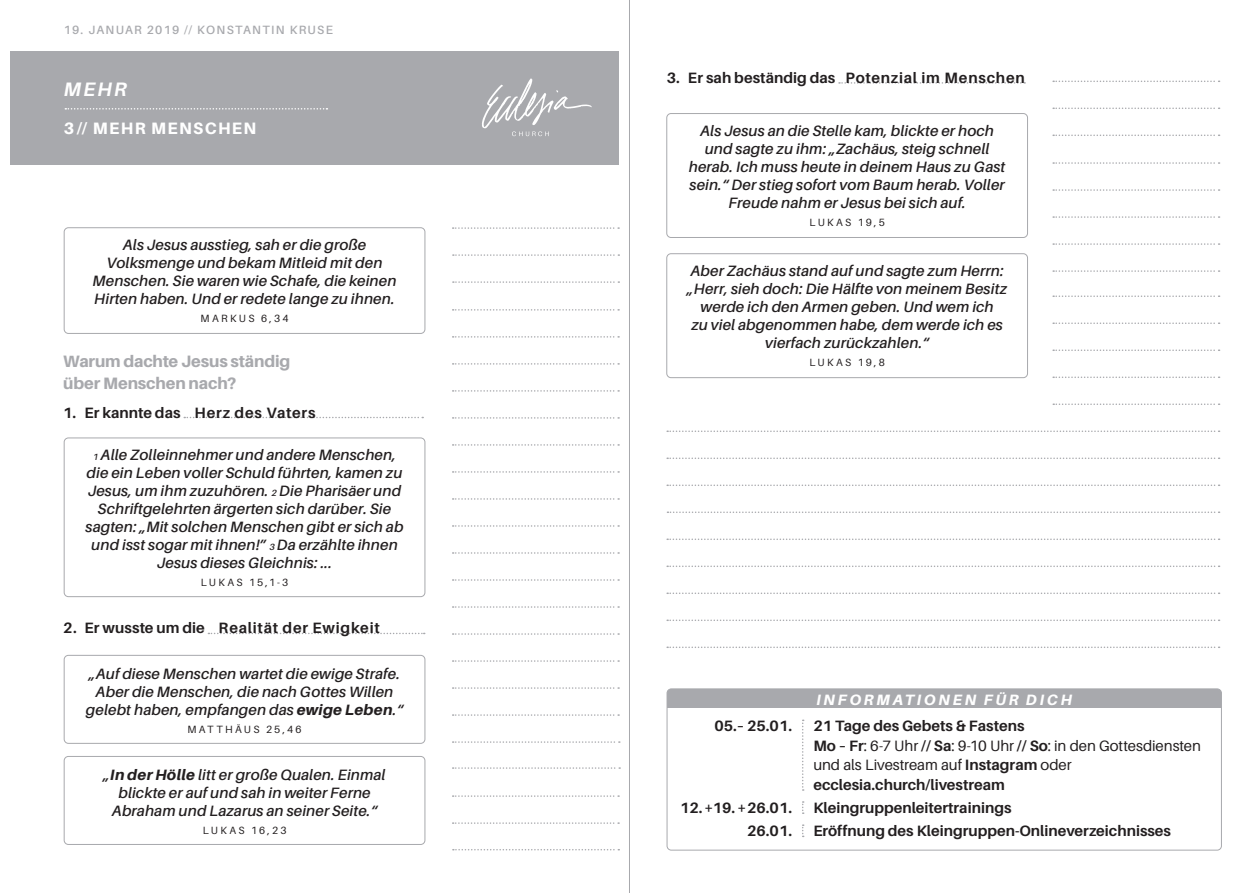
<style>
.page{position:relative;width:1259px;height:893px;background:#fff}
.page>*{position:absolute;margin:0;border:0;box-sizing:border-box;transform-origin:0 0}
.t1{font:italic 700 19.5px "Aileron";color:#fff}
.t2{font:800 16.5px/22.5px "Aileron";letter-spacing:-.01em;color:#a8a9ad}
.t3{font:800 16.5px "Aileron";letter-spacing:.08em;color:#fff}
.t4{font:italic 600 15px/18px "Aileron";letter-spacing:.01em;color:#231f20;text-align:center}
.t5{font:700 15px/19.5px "Aileron";color:#231f20}
.t6{font:700 15px "Aileron";letter-spacing:.045em;color:#231f20}
.t7{font:700 15px "Aileron";letter-spacing:.03em;color:#231f20}
.t8{font:italic 800 15px "Aileron";letter-spacing:.18em;color:#fff}
.t9{font:600 12px "Aileron";letter-spacing:.11em;color:#a8a9ad}
.t10{font:10.5px "Aileron";letter-spacing:.22em;color:#231f20}
.s1{font-size:9px}
.s2{font-weight:800}
.s3{font-weight:400}
</style>
<div class="page">
<svg style="left:802px;top:720px;width:1px;height:71px"></svg>
<div style="left:667px;top:689px;width:554px;height:19px;background:#a8a9ad"></div>
<div style="left:666px;top:689px;width:555px;height:161px;border:1px solid #a8a9ad;border-radius:4px"></div>
<div style="left:11px;top:51px;width:608px;height:113px;background:#a8a9ad"></div>
<svg style="left:482px;top:78px;width:110px;height:58px"></svg>
<hr style="left:629px;top:0;width:1px;height:893px;background:#a8a9ad">
<svg style="left:1053px;top:189px;width:166px;height:2px"></svg>
<svg style="left:1053px;top:295px;width:166px;height:2px"></svg>
<svg style="left:1053px;top:162px;width:166px;height:2px"></svg>
<svg style="left:1053px;top:243px;width:166px;height:2px"></svg>
<svg style="left:1053px;top:349px;width:166px;height:2px"></svg>
<svg style="left:667px;top:430px;width:552px;height:2px"></svg>
<svg style="left:667px;top:538px;width:552px;height:2px"></svg>
<svg style="left:667px;top:592px;width:552px;height:2px"></svg>
<svg style="left:1053px;top:216px;width:166px;height:2px"></svg>
<svg style="left:1053px;top:322px;width:166px;height:2px"></svg>
<svg style="left:1053px;top:403px;width:166px;height:2px"></svg>
<svg style="left:667px;top:511px;width:552px;height:2px"></svg>
<svg style="left:1053px;top:270px;width:166px;height:2px"></svg>
<svg style="left:1053px;top:377px;width:166px;height:1px"></svg>
<svg style="left:667px;top:485px;width:552px;height:1px"></svg>
<svg style="left:667px;top:458px;width:552px;height:1px"></svg>
<svg style="left:667px;top:566px;width:552px;height:1px"></svg>
<svg style="left:667px;top:620px;width:552px;height:1px"></svg>
<svg style="left:667px;top:647px;width:552px;height:1px"></svg>
<svg style="left:1053px;top:135px;width:166px;height:1px"></svg>
<svg style="left:1053px;top:108px;width:166px;height:1px"></svg>
<svg style="left:1053px;top:81px;width:166px;height:1px"></svg>
<svg style="left:453px;top:471px;width:166px;height:2px"></svg>
<svg style="left:453px;top:336px;width:166px;height:2px"></svg>
<svg style="left:453px;top:309px;width:166px;height:2px"></svg>
<svg style="left:453px;top:525px;width:166px;height:2px"></svg>
<svg style="left:453px;top:390px;width:166px;height:2px"></svg>
<svg style="left:453px;top:579px;width:166px;height:2px"></svg>
<svg style="left:453px;top:444px;width:166px;height:2px"></svg>
<svg style="left:453px;top:633px;width:166px;height:2px"></svg>
<svg style="left:453px;top:687px;width:166px;height:2px"></svg>
<svg style="left:453px;top:741px;width:167px;height:2px"></svg>
<svg style="left:453px;top:767px;width:167px;height:2px"></svg>
<svg style="left:453px;top:795px;width:166px;height:2px"></svg>
<svg style="left:453px;top:822px;width:166px;height:2px"></svg>
<svg style="left:453px;top:498px;width:166px;height:2px"></svg>
<svg style="left:453px;top:363px;width:166px;height:2px"></svg>
<svg style="left:453px;top:552px;width:166px;height:2px"></svg>
<svg style="left:453px;top:417px;width:166px;height:2px"></svg>
<svg style="left:453px;top:606px;width:166px;height:2px"></svg>
<svg style="left:453px;top:660px;width:166px;height:2px"></svg>
<svg style="left:453px;top:714px;width:166px;height:2px"></svg>
<svg style="left:453px;top:281px;width:166px;height:2px"></svg>
<svg style="left:453px;top:254px;width:166px;height:2px"></svg>
<svg style="left:453px;top:227px;width:166px;height:2px"></svg>
<svg style="left:453px;top:849px;width:166px;height:1px"></svg>
<svg style="left:184px;top:417px;width:239px;height:1px"></svg>
<svg style="left:208px;top:633px;width:217px;height:1px"></svg>
<div style="left:64px;top:227px;width:361px;height:107px;border:1px solid #a8a9ad;border-radius:4px"></div>
<div style="left:64px;top:438px;width:361px;height:159px;border:1px solid #a8a9ad;border-radius:4px"></div>
<svg style="left:839px;top:82px;width:186px;height:2px"></svg>
<div style="left:666px;top:113px;width:362px;height:125px;border:1px solid #a8a9ad;border-radius:4px"></div>
<div style="left:666px;top:253px;width:362px;height:125px;border:1px solid #a8a9ad;border-radius:4px"></div>
<div style="left:64px;top:655px;width:361px;height:89px;border:1px solid #a8a9ad;border-radius:4px"></div>
<div style="left:64px;top:756px;width:361px;height:89px;border:1px solid #a8a9ad;border-radius:4px"></div>
<svg style="left:65px;top:108px;width:262px;height:2px"></svg>
<p class="t9" style="left:64px;top:23px;width:271px">19. JANUAR 2019 // KONSTANTIN KRUSE</p>
<h1 class="t1" style="left:64px;top:79px;width:64px">MEHR</h1>
<p class="t3" style="left:64px;top:119px;width:194px">3 // MEHR MENSCHEN</p>
<p class="t4" style="left:93px;top:236px;width:305px">Als Jesus ausstieg, sah er die große Volksmenge und bekam Mitleid mit den Menschen. Sie waren wie Schafe, die keinen Hirten haben. Und er redete lange zu ihnen.</p>
<p class="t10" style="left:201px;top:313px;width:89px">MARKUS 6,34</p>
<p class="t2" style="left:63px;top:350px;width:229px">Warum dachte Jesus ständig über Menschen nach?</p>
<p class="t7" style="left:63px;top:404px;width:254px">1. Er kannte das Herz des Vaters</p>
<p class="t4" style="left:86px;top:446px;width:319px"><span class="s1">1</span> Alle Zolleinnehmer und andere Menschen, die ein Leben voller Schuld führten, kamen zu Jesus, um ihm zuzuhören. <span class="s1">2</span> Die Pharisäer und Schriftgelehrten ärgerten sich darüber. Sie sagten: „Mit solchen Menschen gibt er sich ab und isst sogar mit ihnen!” <span class="s1">3</span> Da erzählte ihnen Jesus dieses Gleichnis: ...</p>
<p class="t10" style="left:201px;top:577px;width:89px">LUKAS 15,1-3</p>
<p class="t6" style="left:63px;top:620px;width:318px">2. Er wusste um die Realität der Ewigkeit</p>
<p class="t4" style="left:86px;top:664px;width:319px">„Auf diese Menschen wartet die ewige Strafe.<br>Aber die Menschen, die nach Gottes Willen gelebt haben, empfangen das <span class="s2">ewige Leben</span>.“</p>
<p class="t10" style="left:187px;top:723px;width:116px">MATTHÄUS 25,46</p>
<p class="t4" style="left:104px;top:765px;width:283px">„<span class="s2">In der Hölle</span> litt er große Qualen. Einmal blickte er auf und sah in weiter Ferne<br>Abraham und Lazarus an seiner Seite.“</p>
<p class="t10" style="left:203px;top:824px;width:85px">LUKAS 16,23</p>
<p class="t6" style="left:666px;top:69px;width:360px">3. Er sah beständig das Potenzial im Menschen</p>
<p class="t4" style="left:689px;top:122px;width:318px">Als Jesus an die Stelle kam, blickte er hoch und sagte zu ihm: „Zachäus, steig schnell herab. Ich muss heute in deinem Haus zu Gast sein.“ Der stieg sofort vom Baum herab. Voller Freude nahm er Jesus bei sich auf.</p>
<p class="t10" style="left:809px;top:217px;width:77px">LUKAS 19,5</p>
<p class="t4" style="left:687px;top:262px;width:321px">Aber Zachäus stand auf und sagte zum Herrn: „Herr, sieh doch: Die Hälfte von meinem Besitz werde ich den Armen geben. Und wem ich<br>zu viel abgenommen habe, dem werde ich es vierfach zurückzahlen.“</p>
<p class="t10" style="left:809px;top:357px;width:77px">LUKAS 19,8</p>
<p class="t8" style="left:816px;top:691px;width:257px">INFORMATIONEN FÜR DICH</p>
<p class="t5" style="left:714px;top:716px;width:79px">05.– 25.01.</p>
<p class="t5" style="left:813px;top:716px;width:389px">21 Tage des Gebets &amp; Fastens<br>Mo – Fr<span class="s3">: 6-7 Uhr</span> // Sa<span class="s3">: 9-10 Uhr</span> // So<span class="s3">: in den Gottesdiensten und als Livestream auf</span> Instagram <span class="s3">oder </span>ecclesia.church/livestream</p>
<p class="t5" style="left:680px;top:798px;width:113px">12. + 19. + 26.01.</p>
<p class="t5" style="left:813px;top:798px;width:200px">Kleingruppenleitertrainings</p>
<p class="t5" style="left:747px;top:821px;width:46px">26.01.</p>
<p class="t5" style="left:813px;top:821px;width:359px">Eröffnung des Kleingruppen-Onlineverzeichnisses</p>
</div>
